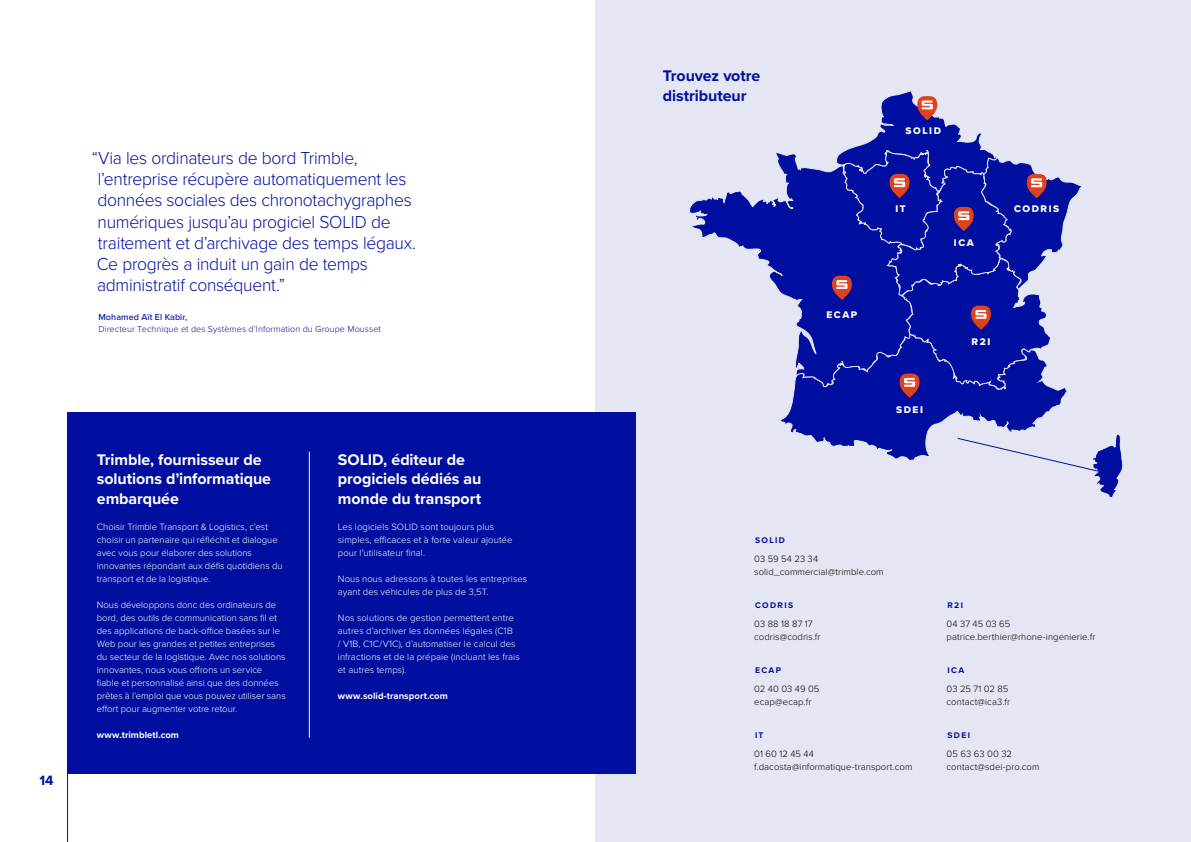
<style>
.page{position:relative;width:1191px;height:842px;background:#fff}
.page>*{position:absolute;margin:0;border:0;box-sizing:border-box;transform-origin:0 0}
.t1{font:300 18px/21px "Proxima Nova";letter-spacing:-.015em;color:#000f9f}
.t2{font:700 16px/19.5px "Proxima Nova";letter-spacing:-.005em;color:#fff}
.t3{font:700 16px/19.5px "Proxima Nova";letter-spacing:-.005em;color:#000f9f}
.t4{font:700 14px "Proxima Nova";color:#000f9f}
.t5{font:10px "Proxima Nova Extrabld";letter-spacing:.16em;color:#fff}
.t6{font:300 9.5px/13px "Proxima Nova";color:#fff}
.t7{font:300 9.5px/13px "Proxima Nova";letter-spacing:.01em;color:#000}
.t8{font:700 9.5px "Proxima Nova";letter-spacing:.005em;color:#fff}
.t9{font:300 9px "Proxima Nova";letter-spacing:.01em;color:#000f9f}
.t10{font:500 9px "Proxima Nova";letter-spacing:.01em;color:#000f9f}
.t11{font:700 8.5px "Proxima Nova";letter-spacing:.165em;color:#000f9f}
</style>
<div class="page">
<hr style="left:67px;top:774px;width:1px;height:68px;background:#000f9f">
<div style="left:595px;top:0;width:596px;height:842px;background:#e4e6f3"></div>
<svg style="left:689px;top:191px;width:50px;height:55px"></svg>
<svg style="left:739px;top:152px;width:314px;height:309px;fill:#0715a1"></svg>
<svg style="left:832px;top:91px;width:250px;height:316px"></svg>
<svg style="left:957px;top:433px;width:166px;height:65px"></svg>
<div style="left:67px;top:413px;width:568px;height:361px;background:#000f9f"></div>
<hr style="left:309px;top:452px;width:1px;height:286px;background:#fff">
<p class="t1" style="left:92px;top:147px;width:326px">“Via les ordinateurs de bord Trimble, l’entreprise récupère automatiquement les données sociales des chronotachygraphes numériques jusqu’au progiciel SOLID de traitement et d’archivage des temps légaux.<br>Ce progrès a induit un gain de temps administratif conséquent.”</p>
<p class="t10" style="left:98px;top:310px;width:90px">Mohamed Aït El Kabir,</p>
<p class="t9" style="left:98px;top:322px;width:284px">Directeur Technique et des Systèmes d’Information du Groupe Mousset</p>
<h3 class="t4" style="left:40px;top:770px;width:16px">14</h3>
<h2 class="t2" style="left:97px;top:449px;width:176px">Trimble, fournisseur de solutions d’informatique embarquée</h2>
<p class="t6" style="left:97px;top:519px;width:187px">Choisir Trimble Transport &amp; Logistics, c’est choisir un partenaire qui réfléchit et dialogue avec vous pour élaborer des solutions innovantes répondant aux défis quotidiens du transport et de la logistique.</p>
<p class="t6" style="left:97px;top:597px;width:190px">Nous développons donc des ordinateurs de bord, des outils de communication sans fil et des applications de back-office basées sur le Web pour les grandes et petites entreprises du secteur de la logistique. Avec nos solutions innovantes, nous vous offrons un service fiable et personnalisé ainsi que des données prêtes à l’emploi que vous pouvez utiliser sans effort pour augmenter votre retour.</p>
<p class="t8" style="left:97px;top:727px;width:84px">www.trimbletl.com</p>
<h2 class="t2" style="left:338px;top:449px;width:145px">SOLID, éditeur de progiciels dédiés au monde du transport</h2>
<p class="t6" style="left:338px;top:519px;width:176px">Les logiciels SOLID sont toujours plus simples, efficaces et à forte valeur ajoutée pour l’utilisateur final.</p>
<p class="t6" style="left:338px;top:571px;width:191px">Nous nous adressons à toutes les entreprises ayant des véhicules de plus de 3,5T.</p>
<p class="t6" style="left:338px;top:610px;width:183px">Nos solutions de gestion permettent entre autres d’archiver les données légales (C1B<br>/ V1B, C1C/V1C), d’automatiser le calcul des infractions et de la prépaie (incluant les frais et autres temps).</p>
<p class="t8" style="left:338px;top:688px;width:111px">www.solid-transport.com</p>
<h2 class="t3" style="left:663px;top:66px;width:99px">Trouvez votre distributeur</h2>
<p class="t5" style="left:826px;top:307px;width:32px">ECAP</p>
<p class="t5" style="left:905px;top:124px;width:37px">SOLID</p>
<p class="t5" style="left:895px;top:201px;width:12px">IT</p>
<p class="t5" style="left:953px;top:235px;width:21px">ICA</p>
<p class="t5" style="left:1014px;top:201px;width:47px">CODRIS</p>
<p class="t5" style="left:896px;top:402px;width:29px">SDEI</p>
<p class="t5" style="left:971px;top:334px;width:20px">R2I</p>
<p class="t11" style="left:755px;top:533px;width:31px">SOLID</p>
<p class="t7" style="left:754px;top:552px;width:131px">03 59 54 23 34 solid_commercial@trimble.com</p>
<p class="t11" style="left:755px;top:598px;width:40px">CODRIS</p>
<p class="t7" style="left:754px;top:617px;width:68px">03 88 18 87 17 codris@codris.fr</p>
<p class="t11" style="left:755px;top:663px;width:28px">ECAP</p>
<p class="t7" style="left:754px;top:682px;width:67px">02 40 03 49 05 ecap@ecap.fr</p>
<p class="t11" style="left:755px;top:728px;width:10px">IT</p>
<p class="t7" style="left:754px;top:747px;width:160px">01 60 12 45 44 f.dacosta@informatique-transport.com</p>
<p class="t11" style="left:947px;top:598px;width:17px">R2I</p>
<p class="t7" style="left:946px;top:617px;width:150px">04 37 45 03 65 patrice.berthier@rhone-ingenierie.fr</p>
<p class="t11" style="left:947px;top:663px;width:18px">ICA</p>
<p class="t7" style="left:946px;top:682px;width:65px">03 25 71 02 85 contact@ica3.fr</p>
<p class="t11" style="left:947px;top:728px;width:24px">SDEI</p>
<p class="t7" style="left:946px;top:747px;width:94px">05 63 63 00 32 contact@sdei-pro.com</p>
</div>
